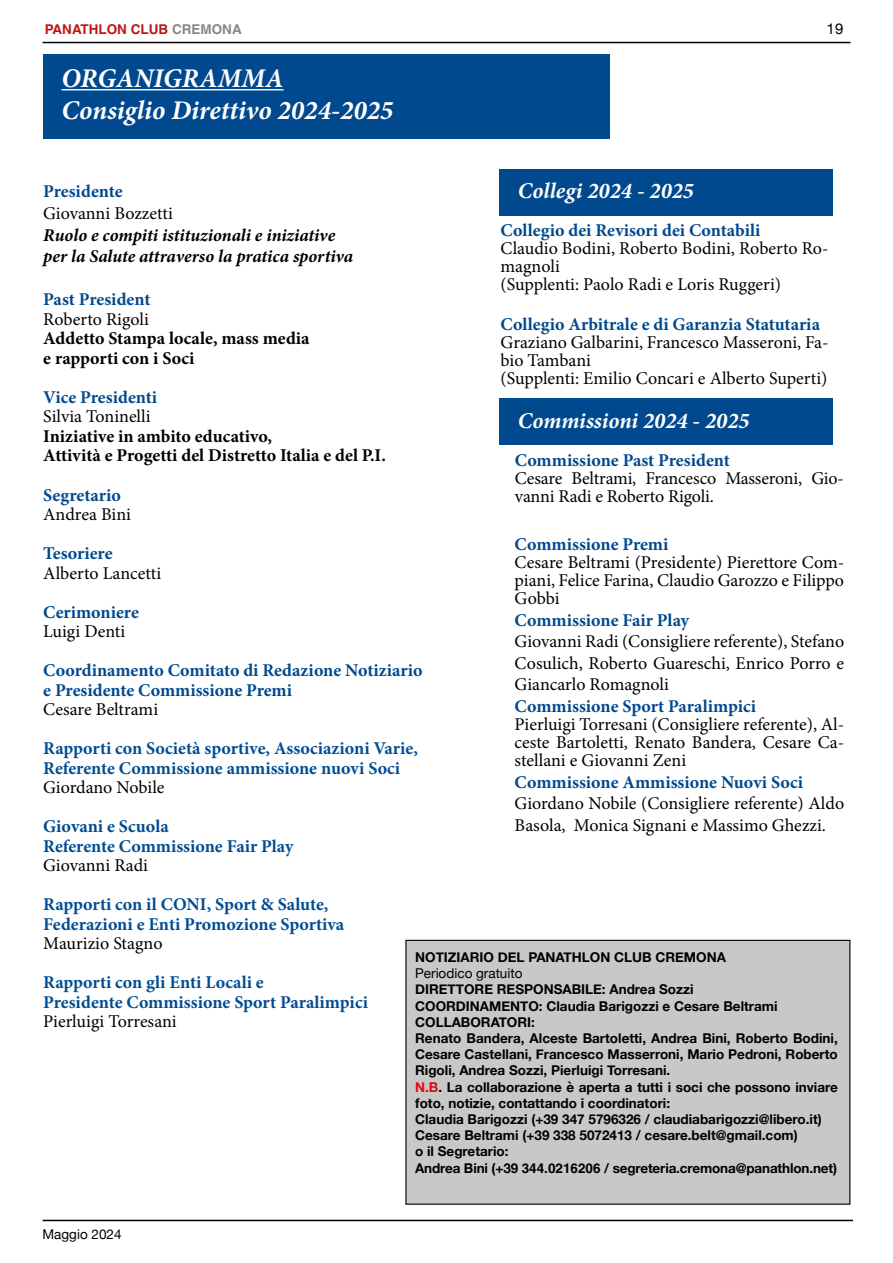
<style>
.page{position:relative;width:893px;height:1263px;background:#fff}
.page>*{position:absolute;margin:0;border:0;box-sizing:border-box;transform-origin:0 0}
.t1{font:italic 700 27px/32.4px "Minion Pro";color:#fff}
.t2{font:italic 700 22.5px "Minion Pro";color:#fff}
.t3{font:18px/18px "Minion Pro";color:#000}
.t4{font:700 18px/19.5px "Minion Pro";color:#00498e}
.t5{font:700 18px/19.5px "Minion Pro";color:#004d93}
.t6{font:700 18px/19.5px "Minion Pro";color:#000}
.t7{font:italic 700 18px/21.6px "Minion Pro";color:#000}
.t8{font:15px "Helvetica Neue";color:#000}
.t9{font:700 13.5px/16.2px "Helvetica Neue";color:#000}
.t10{font:13.5px "Helvetica Neue";color:#000}
.t11{font:700 13.5px "Helvetica";color:#be1716}
.s1{color:#878787}
.s2{color:#e30613}
.s3{font-family:"Helvetica"}
</style>
<div class="page">
<hr style="left:43px;top:1220px;width:810px;height:1px;background:#000">
<div style="left:43px;top:54px;width:567px;height:85px;background:#00498e"></div>
<hr style="left:62px;top:89px;width:222px;height:1px;background:#fff">
<div style="left:500px;top:398px;width:333px;height:47px;background:#00498e"></div>
<div style="left:406px;top:940px;width:444px;height:264px;background:#c8c8c8"></div>
<div style="left:405px;top:940px;width:445px;height:265px;border:1px solid #000"></div>
<div style="left:500px;top:169px;width:333px;height:47px;background:#00498e"></div>
<hr style="left:43px;top:42px;width:807px;height:1px;background:#000">
<p class="t11" style="left:45px;top:21px;width:198px">PANATHLON CLUB <span class="s1">CREMONA</span></p>
<p class="t8" style="left:827px;top:18px;width:18px">19</p>
<h1 class="t1" style="left:62px;top:62px;width:334px">ORGANIGRAMMA<br>Consiglio Direttivo 2024-2025</h1>
<p class="t2" style="left:518px;top:175px;width:178px">Collegi 2024 - 2025</p>
<p class="t4" style="left:43px;top:182px;width:81px">Presidente</p>
<p class="t3" style="left:43px;top:204px;width:131px">Giovanni Bozzetti</p>
<p class="t7" style="left:43px;top:224px;width:311px">Ruolo e compiti istituzionali e iniziative per la Salute attraverso la pratica sportiva</p>
<p class="t4" style="left:43px;top:290px;width:109px">Past President</p>
<p class="t3" style="left:43px;top:310px;width:107px">Roberto Rigoli</p>
<p class="t6" style="left:43px;top:329px;width:268px">Addetto Stampa locale, mass media e rapporti con i Soci</p>
<p class="t4" style="left:43px;top:387px;width:115px">Vice Presidenti</p>
<p class="t3" style="left:43px;top:408px;width:109px">Silvia Toninelli</p>
<p class="t6" style="left:43px;top:426px;width:344px">Iniziative in ambito educativo,<br>Attività e Progetti del Distretto Italia e del P.I.</p>
<p class="t4" style="left:43px;top:485px;width:79px">Segretario</p>
<p class="t3" style="left:43px;top:505px;width:89px">Andrea Bini</p>
<p class="t4" style="left:43px;top:543px;width:71px">Tesoriere</p>
<p class="t3" style="left:43px;top:564px;width:119px">Alberto Lancetti</p>
<p class="t4" style="left:43px;top:602px;width:97px">Cerimoniere</p>
<p class="t3" style="left:43px;top:622px;width:84px">Luigi Denti</p>
<p class="t4" style="left:43px;top:660px;width:381px">Coordinamento Comitato di Redazione Notiziario e Presidente Commissione Premi</p>
<p class="t3" style="left:43px;top:700px;width:116px">Cesare Beltrami</p>
<p class="t5" style="left:43px;top:738px;width:376px">Rapporti con Società sportive, Associazioni Varie,<br>Referente Commissione ammissione nuovi Soci</p>
<p class="t3" style="left:43px;top:778px;width:123px">Giordano Nobile</p>
<p class="t5" style="left:43px;top:816px;width:252px">Giovani e Scuola<br>Referente Commissione Fair Play</p>
<p class="t3" style="left:43px;top:856px;width:106px">Giovanni Radi</p>
<p class="t5" style="left:43px;top:894px;width:302px">Rapporti con il CONI, Sport &amp; Salute,<br>Federazioni e Enti Promozione Sportiva</p>
<p class="t3" style="left:43px;top:934px;width:121px">Maurizio Stagno</p>
<p class="t5" style="left:43px;top:972px;width:326px">Rapporti con gli Enti Locali e<br>Presidente Commissione Sport Paralimpici</p>
<p class="t3" style="left:43px;top:1012px;width:135px">Pierluigi Torresani</p>
<p class="t4" style="left:501px;top:221px;width:261px">Collegio dei Revisori dei Contabili</p>
<p class="t3" style="left:501px;top:240px;width:329px">Claudio Bodini, Roberto Bodini, Roberto Ro&shy;magnoli<br>(Supplenti: Paolo Radi e Loris Ruggeri)</p>
<p class="t4" style="left:501px;top:314px;width:321px">Collegio Arbitrale e di Garanzia Statutaria</p>
<p class="t3" style="left:501px;top:333px;width:329px">Graziano Galbarini, Francesco Masseroni, Fa&shy;bio Tambani<br>(Supplenti: Emilio Concari e Alberto Superti)</p>
<p class="t2" style="left:518px;top:404px;width:233px">Commissioni 2024 - 2025</p>
<p class="t4" style="left:515px;top:450px;width:217px">Commissione Past President</p>
<p class="t3" style="left:515px;top:469px;width:331px">Cesare Beltrami, Francesco Masseroni, Gio&shy;vanni Radi e Roberto Rigoli.</p>
<p class="t4" style="left:515px;top:534px;width:155px">Commissione Premi</p>
<p class="t3" style="left:515px;top:553px;width:331px;text-align:justify">Cesare Beltrami (Presidente) Pierettore Com&shy;piani, Felice Farina, Claudio Garozzo e Filippo Gobbi</p>
<p class="t4" style="left:515px;top:610px;width:176px">Commissione Fair Play</p>
<p class="t3" style="left:515px;top:631px;width:331px;line-height:21.6px;text-align:justify">Giovanni Radi (Consigliere referente), Stefano Cosulich, Roberto Guareschi, Enrico Porro e Giancarlo Romagnoli</p>
<p class="t4" style="left:515px;top:696px;width:243px">Commissione Sport Paralimpici</p>
<p class="t3" style="left:515px;top:715px;width:331px;text-align:justify">Pierluigi Torresani (Consigliere referente), Al&shy;ceste Bartoletti, Renato Bandera, Cesare Ca&shy;stellani e Giovanni Zeni</p>
<p class="t4" style="left:515px;top:772px;width:290px">Commissione Ammissione Nuovi Soci</p>
<p class="t3" style="left:515px;top:793px;width:331px;line-height:21.6px">Giordano Nobile (Consigliere referente) Aldo<br>Basola, Monica Signani e Massimo Ghezzi.</p>
<p class="t9" style="left:415px;top:949px;width:312px">NOTIZIARIO DEL PANATHLON CLUB CREMONA</p>
<p class="t10" style="left:415px;top:963px;width:109px">Periodico gratuito</p>
<p class="t9" style="left:415px;top:982px;width:424px">DIRETTORE RESPONSABILE: Andrea Sozzi<br>COORDINAMENTO: Claudia Barigozzi e Cesare Beltrami COLLABORATORI:<br>Renato Bandera, Alceste Bartoletti, Andrea Bini, Roberto Bodini, Cesare Castellani, Francesco Masserroni, Mario Pedroni, Roberto Rigoli, Andrea Sozzi, Pierluigi Torresani.<br><span class="s2">N.B</span>. La collaborazione è aperta a tutti i soci che possono inviare foto, notizie, contattando i coordinatori:<br>Claudia Barigozzi (+39 347 5796326 / claudiabarigozzi@libero.it)<br>Cesare Beltrami (+39 338 5072413 / cesare.belt@gmail.com)<br>o il Segretario:<br>Andrea Bini (+39 <span class="s3">344.0216206</span> / segreteria.cremona@panathlon.net)</p>
<p class="t10" style="left:43px;top:1224px;width:81px">Maggio 2024</p>
</div>
